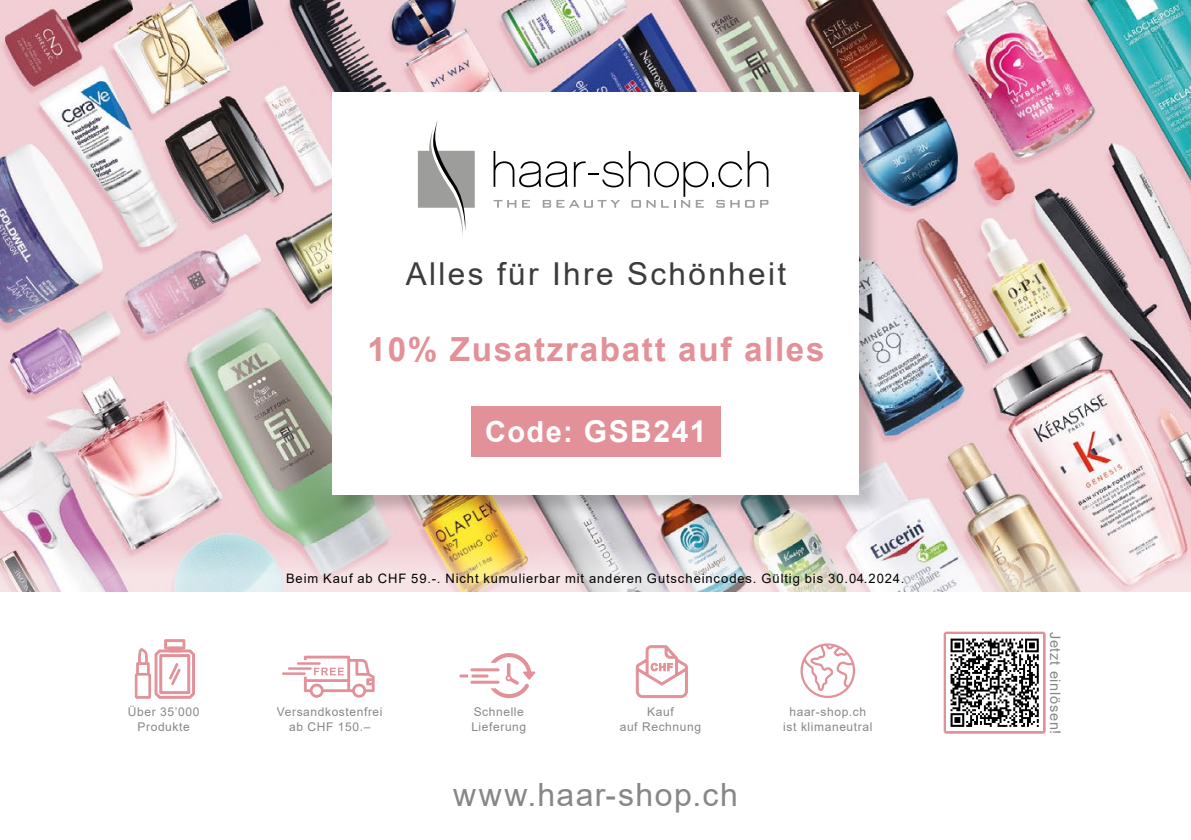
<style>
.page{position:relative;width:1191px;height:840px;background:#fff}
.page>*{position:absolute;margin:0;border:0;box-sizing:border-box;transform-origin:0 0}
.t1{font:700 33.2px "Arial";letter-spacing:.05em;color:#e39198}
.t2{font:32px "Arial";letter-spacing:.045em;color:#878787}
.t3{font:31.6px "Arial";letter-spacing:.075em;color:#3c3c3b}
.t4{font:700 30px "Arial";letter-spacing:.05em;color:#fff}
.t5{font:14.4px "Arial";letter-spacing:.05em;color:#878787}
.t6{font:13px "Arial";letter-spacing:.065em;color:#000}
.t7{font:12px/14.4px "Arial";letter-spacing:.05em;color:#878787;text-align:center}
.s1{font-size:29px}
</style>
<div class="page">
<img style="left:0;top:0;width:1191px;height:525px">
<div style="left:332px;top:92px;width:548px;height:424px;background:#000;opacity:.2"></div>
<div style="left:332px;top:93px;width:527px;height:401px;background:#fff"></div>
<div style="left:943px;top:631px;width:102px;height:102px;border:3px solid #e39198"></div>
<div style="left:946px;top:634px;width:96px;height:96px;background:#fff"></div>
<svg style="left:950px;top:638px;width:88px;height:88px"></svg>
<div style="left:471px;top:406px;width:249px;height:50px;background:#e39198"></div>
<img style="left:0;top:525px;width:1191px;height:67px">
<hr style="left:297px;top:662px;width:24px;height:2px;background:#e39198">
<hr style="left:288px;top:667px;width:24px;height:2px;background:#e39198">
<hr style="left:282px;top:672px;width:24px;height:2px;background:#e39198">
<svg style="left:304px;top:655px;width:70px;height:42px"></svg>
<svg style="left:635px;top:645px;width:53px;height:53px"></svg>
<svg style="left:134px;top:639px;width:61px;height:60px"></svg>
<svg style="left:800px;top:643px;width:55px;height:54px"></svg>
<svg style="left:459px;top:653px;width:76px;height:44px"></svg>
<svg style="left:493px;top:200px;width:23px;height:7px"></svg>
<svg style="left:522px;top:200px;width:8px;height:7px"></svg>
<svg style="left:543px;top:200px;width:77px;height:7px"></svg>
<svg style="left:418px;top:121px;width:57px;height:115px"></svg>
<svg style="left:493px;top:151px;width:74px;height:36px"></svg>
<svg style="left:574px;top:161px;width:49px;height:26px"></svg>
<svg style="left:629px;top:151px;width:139px;height:56px"></svg>
<h3 class="t3" style="left:406px;top:252px;width:382px">Alles für Ihre Schönheit</h3>
<h1 class="t1" style="left:367px;top:326px;width:458px">10% Zusatzrabatt auf alles</h1>
<h3 class="t4" style="left:485px;top:410px;width:223px"><span class="s1">Code:</span> GSB241</h3>
<p class="t6" style="left:286px;top:569px;width:620px">Beim Kauf ab CHF 59.-. Nicht kumulierbar mit anderen Gutscheincodes. Gültig bis 30.04.2024.</p>
<p class="t7" style="left:128px;top:704px;width:73px">Über 35’000<br>Produkte</p>
<p class="t7" style="left:277px;top:704px;width:107px">Versandkostenfrei ab CHF 150.–</p>
<p class="t7" style="left:471px;top:704px;width:56px;text-align:left">Schnelle<br>Lieferung</p>
<p class="t7" style="left:620px;top:704px;width:83px">Kauf<br>auf Rechnung</p>
<p class="t7" style="left:783px;top:704px;width:91px">haar-shop.ch ist klimaneutral</p>
<h2 class="t2" style="left:453px;top:772px;width:286px">www.haar-shop.ch</h2>
<p class="t5" style="left:1065px;top:631px;width:104px;rotate:90deg">Jetzt einlösen!</p>
</div>
